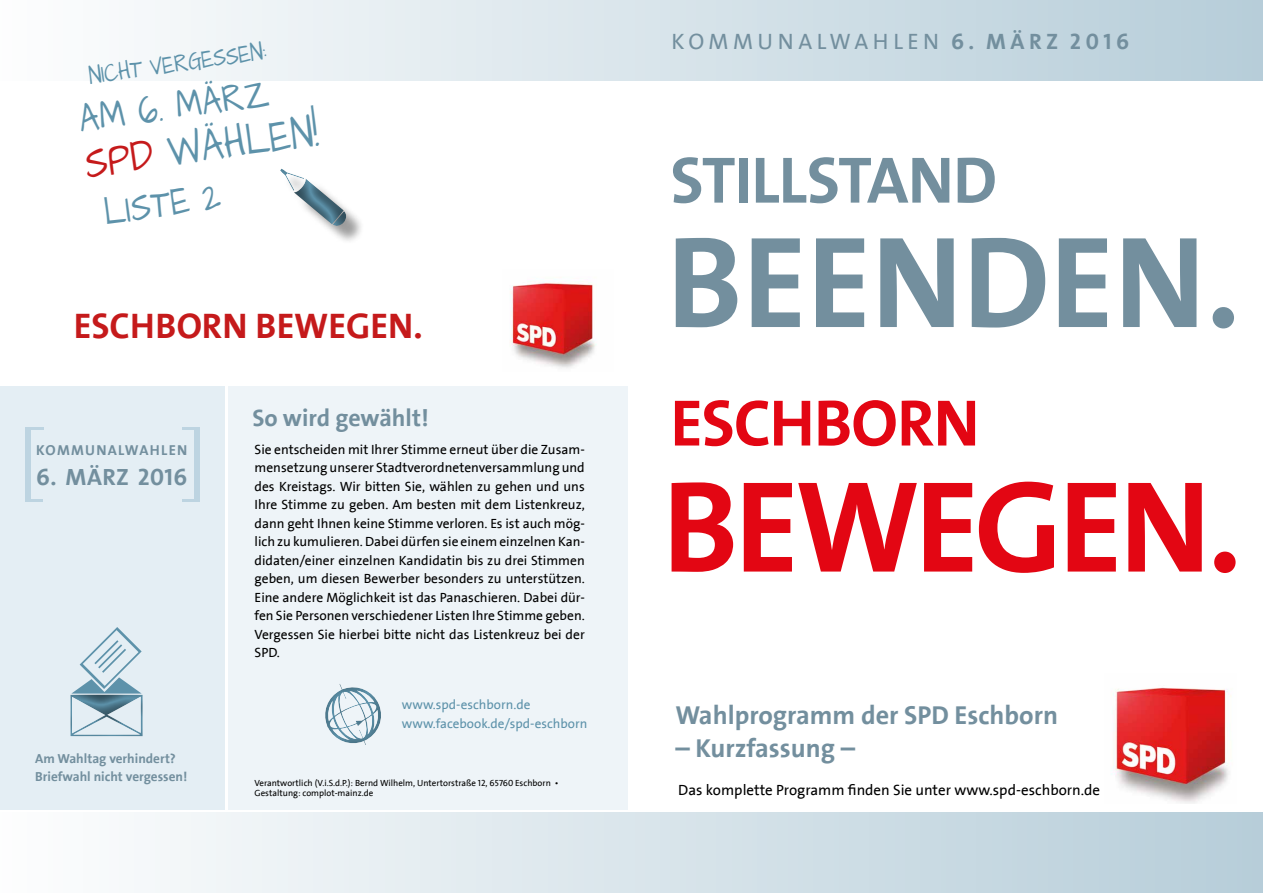
<style>
.page{position:relative;width:1263px;height:893px;background:#fff}
.page>*{position:absolute;margin:0;border:0;box-sizing:border-box;transform-origin:0 0}
.t1{font:700 131.25px "SPD2002 The Sans";letter-spacing:-.005em;color:#738f9e}
.t2{font:700 131.25px "SPD2002 The Sans";letter-spacing:-.03em;color:#e30613}
.t3{font:700 66.15px "SPD2002 The Sans";letter-spacing:-.015em;color:#738f9e}
.t4{font:700 66.15px "SPD2002 The Sans";letter-spacing:-.015em;color:#e30613}
.t5{font:37.05px "Architects Daughter";color:#5d92aa;scale:.75 1}
.t6{font:700 36px "SPD2002 The Sans";color:#c51a1b}
.t7{font:33px "Architects Daughter";color:#5d92aa;scale:.75 1}
.t8{font:700 26.25px "SPD2002 The Sans";color:#738f9e}
.t9{font:700 24px "SPD2002 The Sans";color:#738f9e}
.t10{font:700 23.85px "SPD2002 The Sans";letter-spacing:.02em;color:#738f9e}
.t11{font:22.5px "SPD2002 The Sans";letter-spacing:.2em;color:#738f9e}
.t12{font:21.15px "Architects Daughter";color:#5d92aa;scale:.75 1}
.t13{font:15px "SPD2002 The Sans";color:#000}
.t14{font:700 14.55px "SPD2002 The Sans";letter-spacing:.085em;color:#738f9e}
.t15{font:13.5px/18.5px "SPD2002 The Sans";color:#000;text-align:justify}
.t16{font:13.2px/18.5px "SPD2002 The Sans";color:#5d92aa}
.t17{font:700 13.2px/18.5px "SPD2002 The Sans";color:#738f9e}
.t18{font:9px/10.6px "SPD2002 The Sans";color:#000}
.s1{color:#c51a1b}
.s2{font-weight:700}
</style>
<div class="page">
<img style="left:1111px;top:687px;width:120px;height:116px">
<div style="left:0;top:0;width:1263px;height:81px;background:linear-gradient(to right,#fdfefe,#b6cdd9)"></div>
<div style="left:0;top:812px;width:1263px;height:81px;background:linear-gradient(to right,#fdfefe,#b6cdd9)"></div>
<div style="left:0;top:386px;width:224px;height:424px;background:#e4eef4"></div>
<div style="left:229px;top:386px;width:399px;height:424px;background:#eef4f8"></div>
<img style="left:510px;top:282px;width:87px;height:86px">
<div style="left:25px;top:428px;width:5px;height:72px;background:#bdd4e1"></div>
<svg style="left:30px;top:428px;width:13px;height:2px"></svg>
<svg style="left:25px;top:499px;width:17px;height:2px"></svg>
<div style="left:194px;top:428px;width:6px;height:72px;background:#bdd4e1"></div>
<svg style="left:182px;top:428px;width:12px;height:2px"></svg>
<svg style="left:182px;top:499px;width:18px;height:2px"></svg>
<svg style="left:325px;top:684px;width:56px;height:61px"></svg>
<svg style="left:70px;top:627px;width:73px;height:109px"></svg>
<div style="left:283px;top:172px;width:82px;height:72px;background:#000;opacity:.4"></div>
<svg style="left:280px;top:168px;width:72px;height:63px"></svg>
<h3 class="t12" style="left:87px;top:64px;width:240px;rotate:-8deg">NICHT VERGESSEN:</h3>
<h3 class="t7" style="left:77px;top:101px;width:256px;rotate:-8deg">AM 6. MÄRZ</h3>
<h3 class="t5" style="left:83px;top:144px;width:314px;rotate:-8deg"><span class="s1">SPD</span> WÄHLEN!</h3>
<h3 class="t7" style="left:101px;top:194px;width:158px;rotate:-8deg">LISTE 2</h3>
<h3 class="t6" style="left:74px;top:306px;width:350px">ESCHBORN BEWEGEN.</h3>
<p class="t14" style="left:36px;top:443px;width:153px">KOMMUNALWAHLEN</p>
<h3 class="t10" style="left:36px;top:464px;width:153px">6. MÄRZ 2016</h3>
<p class="t17" style="left:35px;top:749px;width:154px">Am Wahltag verhindert?<br>Briefwahl nicht vergessen!</p>
<h3 class="t9" style="left:252px;top:405px;width:178px">So wird gewählt!</h3>
<p class="t15" style="left:255px;top:440px;width:332px">Sie entscheiden mit Ihrer Stimme erneut über die Zusam&shy;mensetzung unserer Stadtverordnetenversammlung und des Kreistags. Wir bitten Sie, wählen zu gehen und uns Ihre Stimme zu geben. Am besten mit dem Listenkreuz, dann geht Ihnen keine Stimme verloren. Es ist auch mög&shy;lich zu kumulieren. Dabei dürfen sie einem einzelnen Kan&shy;didaten/einer einzelnen Kandidatin bis zu drei Stimmen geben, um diesen Bewerber besonders zu unterstützen.<br>Eine andere Möglichkeit ist das Panaschieren. Dabei dür&shy;fen Sie Personen verschiedener Listen Ihre Stimme geben.<br>Vergessen Sie hierbei bitte nicht das Listenkreuz bei der SPD.</p>
<p class="t16" style="left:402px;top:696px;width:187px">www.spd-eschborn.de www.facebook.de/spd-eschborn</p>
<p class="t18" style="left:255px;top:778px;width:305px">Verantwortlich (V.i.S.d.P.): Bernd Wilhelm, Untertorstraße 12, 65760 Eschborn •<br>Gestaltung: complot-mainz.de</p>
<h3 class="t11" style="left:672px;top:30px;width:459px">KOMMUNALWAHLEN <span class="s2">6. MÄRZ 2016</span></h3>
<h2 class="t3" style="left:670px;top:145px;width:328px">STILLSTAND</h2>
<h1 class="t1" style="left:666px;top:214px;width:575px">BEENDEN.</h1>
<h2 class="t4" style="left:670px;top:388px;width:311px">ESCHBORN</h2>
<h1 class="t2" style="left:662px;top:458px;width:581px">BEWEGEN.</h1>
<h3 class="t8" style="left:675px;top:701px;width:384px">Wahlprogramm der SPD Eschborn</h3>
<h3 class="t8" style="left:675px;top:734px;width:181px">– Kurzfassung –</h3>
<p class="t13" style="left:678px;top:782px;width:424px">Das komplette Programm finden Sie unter www.spd-eschborn.de</p>
</div>
